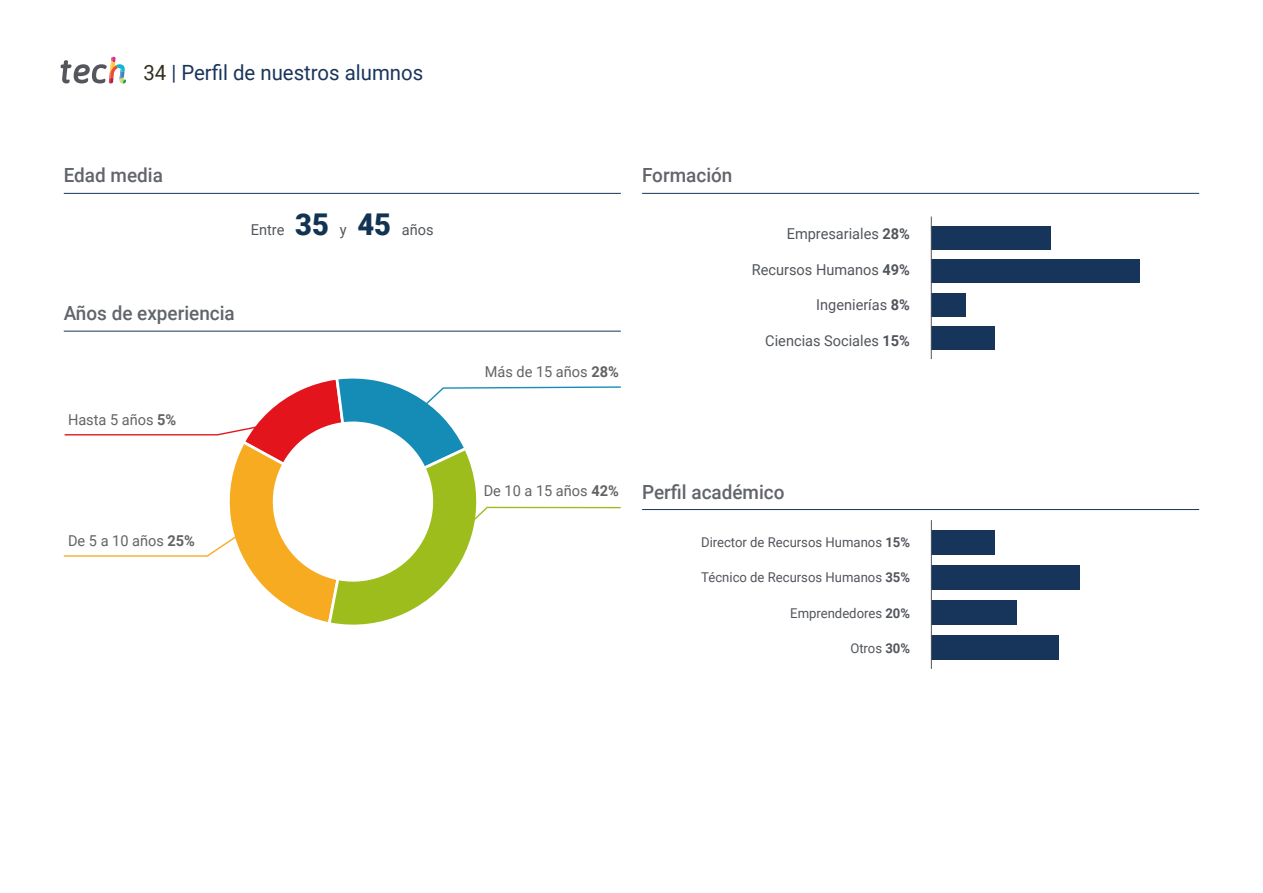
<style>
.page{position:relative;width:1263px;height:893px;background:#fff}
.page>*{position:absolute;margin:0;border:0;box-sizing:border-box;transform-origin:0 0}
.t1{font:21px "Roboto";color:#1a355c}
.t2{font:500 19.5px "Roboto";color:#61646a}
.t3{font:15px "Roboto";color:#52555b}
.t4{font:15px "Roboto";color:#636363}
.t5{font:13.5px "Roboto";color:#52555b}
.s1{color:#312e20}
.s2{font-weight:900;font-size:30px;color:#123352}
.s3{font-weight:700}
</style>
<div class="page">
<hr style="left:64px;top:193px;width:557px;height:1px;background:#17355b">
<hr style="left:642px;top:509px;width:557px;height:1px;background:#17355b">
<hr style="left:642px;top:193px;width:557px;height:1px;background:#17355b">
<svg style="left:61px;top:57px;width:65px;height:27px"></svg>
<div style="left:931px;top:530px;width:64px;height:25px;background:#17355b"></div>
<div style="left:931px;top:565px;width:149px;height:25px;background:#17355b"></div>
<div style="left:931px;top:600px;width:85px;height:25px;background:#17355b"></div>
<div style="left:931px;top:635px;width:128px;height:25px;background:#17355b"></div>
<hr style="left:931px;top:520px;width:1px;height:149px;background:#52555b">
<div style="left:931px;top:226px;width:119px;height:24px;background:#17355b"></div>
<div style="left:931px;top:259px;width:209px;height:24px;background:#17355b"></div>
<div style="left:931px;top:293px;width:34px;height:23px;background:#17355b"></div>
<div style="left:931px;top:326px;width:64px;height:24px;background:#17355b"></div>
<hr style="left:931px;top:217px;width:1px;height:142px;background:#52555b">
<hr style="left:64px;top:331px;width:557px;height:1px;background:#17355b">
<svg style="left:64px;top:378px;width:557px;height:247px"></svg>
<h1 class="t1" style="left:144px;top:57px;width:281px"><span class="s1">34</span> | Perfil de nuestros alumnos</h1>
<h2 class="t2" style="left:64px;top:161px;width:101px">Edad media</h2>
<p class="t3" style="left:251px;top:219px;width:184px">Entre <span class="s2">35</span> y <span class="s2">45</span> años</p>
<h2 class="t2" style="left:64px;top:300px;width:173px">Años de experiencia</h2>
<p class="t4" style="left:68px;top:409px;width:110px">Hasta 5 años <span class="s3">5%</span></p>
<p class="t4" style="left:68px;top:530px;width:128px">De 5 a 10 años <span class="s3">25%</span></p>
<p class="t4" style="left:485px;top:361px;width:136px">Más de 15 años <span class="s3">28%</span></p>
<h2 class="t2" style="left:642px;top:161px;width:92px">Formación</h2>
<p class="t3" style="left:787px;top:224px;width:125px">Empresariales <span class="s3">28%</span></p>
<p class="t3" style="left:752px;top:259px;width:160px">Recursos Humanos <span class="s3">49%</span></p>
<p class="t3" style="left:816px;top:295px;width:95px">Ingenierías <span class="s3">8%</span></p>
<p class="t3" style="left:765px;top:330px;width:146px">Ciencias Sociales <span class="s3">15%</span></p>
<p class="t4" style="left:484px;top:480px;width:137px">De 10 a 15 años <span class="s3">42%</span></p>
<h2 class="t2" style="left:642px;top:478px;width:144px">Perfil académico</h2>
<p class="t5" style="left:701px;top:533px;width:211px">Director de Recursos Humanos <span class="s3">15%</span></p>
<p class="t5" style="left:701px;top:568px;width:210px">Técnico de Recursos Humanos <span class="s3">35%</span></p>
<p class="t5" style="left:790px;top:604px;width:121px">Emprendedores <span class="s3">20%</span></p>
<p class="t5" style="left:850px;top:639px;width:61px">Otros <span class="s3">30%</span></p>
</div>
